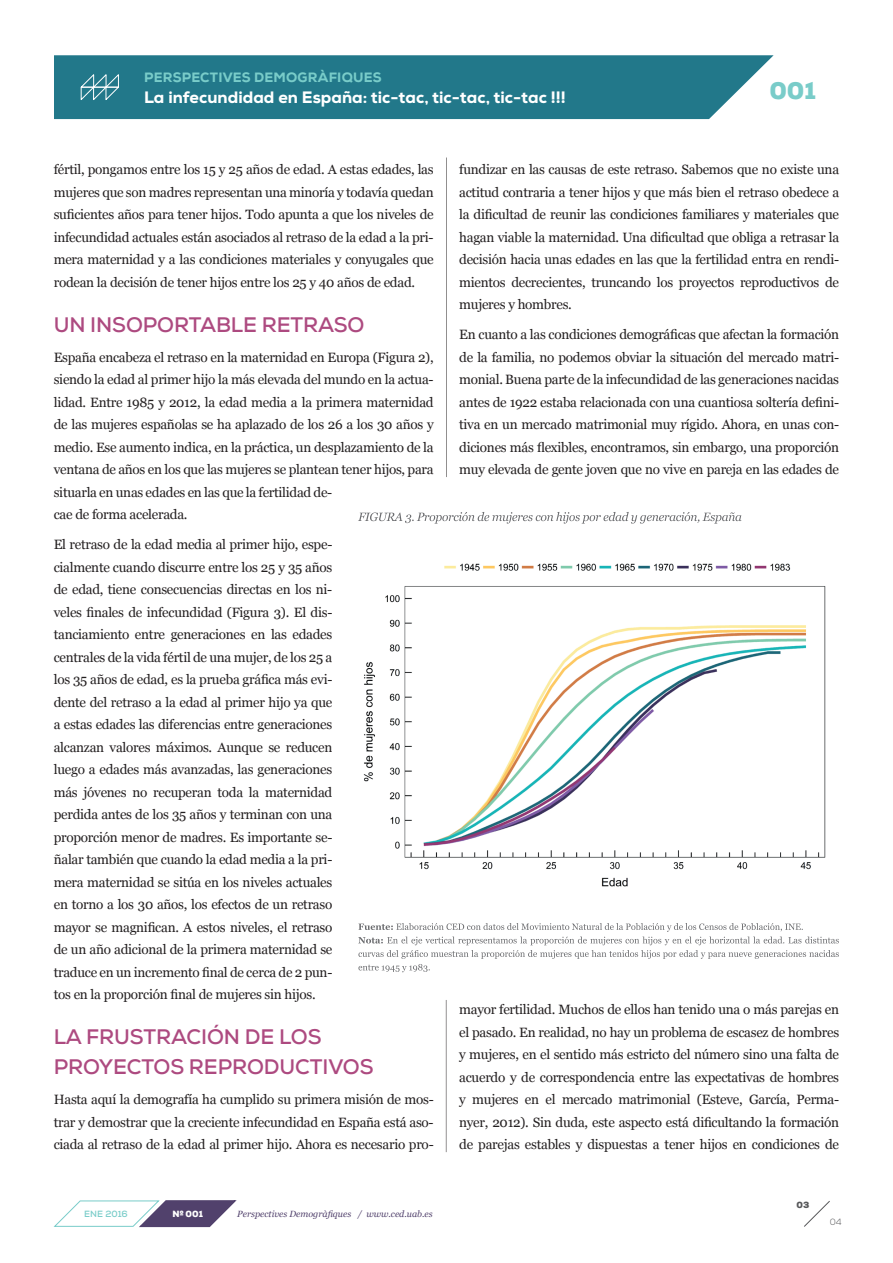
<style>
.page{position:relative;width:893px;height:1263px;background:#fff}
.page>*{position:absolute;margin:0;border:0;box-sizing:border-box;transform-origin:0 0}
.t1{font:900 24.15px "Nexa";color:#79ccc9}
.t2{font:700 21px/30px "Nexa";letter-spacing:-.005em;color:#ad4a80}
.t3{font:800 16.5px "Nexa";color:#fff}
.t4{font:13.5px/22.5px "Georgia";letter-spacing:-.02em;color:#231f20;text-align:justify}
.t5{font:800 13.5px "Nexa";letter-spacing:.015em;color:#79ccc9}
.t6{font:italic 9px "Georgia";color:#51416c}
.t7{font:700 9px "Nexa";color:#79ccc9}
.t8{font:900 9px "Nexa";color:#fff}
.t9{font:900 9px "Nexa";color:#57585a}
.t10{font:300 9px "Nexa";color:#57585a}
</style>
<div class="page">
<svg style="left:358px;top:923px;width:481px;height:49px"></svg>
<svg style="left:358px;top:512px;width:383px;height:12px"></svg>
<img style="left:363px;top:563px;width:463px;height:324px">
<div style="left:54px;top:55px;width:720px;height:64px;background:#22788a"></div>
<svg style="left:79px;top:73px;width:41px;height:28px"></svg>
<hr style="left:446px;top:1000px;width:1px;height:152px;background:#231f20">
<hr style="left:446px;top:158px;width:1px;height:319px;background:#231f20">
<svg style="left:53px;top:1200px;width:184px;height:28px"></svg>
<svg style="left:804px;top:1201px;width:26px;height:26px"></svg>
<p class="t5" style="left:144px;top:69px;width:239px">PERSPECTIVES DEMOGRÀFIQUES</p>
<p class="t3" style="left:144px;top:87px;width:423px">La infecundidad en España: tic-tac, tic-tac, tic-tac !!!</p>
<h1 class="t1" style="left:769px;top:75px;width:48px">001</h1>
<p class="t4" style="left:54px;top:158px;width:381px">fértil, pongamos entre los 15 y 25 años de edad. A estas edades, las mujeres que son madres representan una minoría y todavía quedan suficientes años para tener hijos. Todo apunta a que los niveles de infecundidad actuales están asociados al retraso de la edad a la pri&shy;mera maternidad y a las condiciones materiales y conyugales que rodean la decisión de tener hijos entre los 25 y 40 años de edad.</p>
<h2 class="t2" style="left:54px;top:309px;width:312px">UN INSOPORTABLE RETRASO</h2>
<p class="t4" style="left:54px;top:346px;width:381px;text-align:left">España encabeza el retraso en la maternidad en Europa (Figura 2), siendo la edad al primer hijo la más elevada del mundo en la actua&shy;lidad. Entre 1985 y 2012, la edad media a la primera maternidad de las mujeres españolas se ha aplazado de los 26 a los 30 años y medio. Ese aumento indica, en la práctica, un desplazamiento de la ventana de años en los que las mujeres se plantean tener hijos, para situarla en unas edades en las que la fertilidad de-<br>cae de forma acelerada.</p>
<p class="t4" style="left:54px;top:533px;width:280px">El retraso de la edad media al primer hijo, espe&shy;cialmente cuando discurre entre los 25 y 35 años de edad, tiene consecuencias directas en los ni&shy;veles finales de infecundidad (Figura 3). El dis&shy;tanciamiento entre generaciones en las edades centrales de la vida fértil de una mujer, de los 25 a los 35 años de edad, es la prueba gráfica más evi&shy;dente del retraso a la edad al primer hijo ya que a estas edades las diferencias entre generaciones alcanzan valores máximos. Aunque se reducen luego a edades más avanzadas, las generaciones más jóvenes no recuperan toda la maternidad perdida antes de los 35 años y terminan con una proporción menor de madres. Es importante se&shy;ñalar también que cuando la edad media a la pri&shy;mera maternidad se sitúa en los niveles actuales en torno a los 30 años, los efectos de un retraso mayor se magnifican. A estos niveles, el retraso de un año adicional de la primera maternidad se traduce en un incremento final de cerca de 2 pun&shy;tos en la proporción final de mujeres sin hijos.</p>
<h2 class="t2" style="left:54px;top:1022px;width:321px">LA FRUSTRACIÓN DE LOS<br>PROYECTOS REPRODUCTIVOS</h2>
<p class="t4" style="left:54px;top:1088px;width:381px">Hasta aquí la demografía ha cumplido su primera misión de mos&shy;trar y demostrar que la creciente infecundidad en España está aso&shy;ciada al retraso de la edad al primer hijo. Ahora es necesario pro-</p>
<p class="t7" style="left:84px;top:1208px;width:45px">ENE 2016</p>
<p class="t8" style="left:173px;top:1208px;width:32px">Nº 001</p>
<p class="t6" style="left:237px;top:1208px;width:197px">Perspectives Demogràfiques / www.ced.uab.es</p>
<p class="t4" style="left:459px;top:158px;width:381px">fundizar en las causas de este retraso. Sabemos que no existe una actitud contraria a tener hijos y que más bien el retraso obedece a la dificultad de reunir las condiciones familiares y materiales que hagan viable la maternidad. Una dificultad que obliga a retrasar la decisión hacia unas edades en las que la fertilidad entra en rendi&shy;mientos decrecientes, truncando los proyectos reproductivos de mujeres y hombres.</p>
<p class="t4" style="left:459px;top:323px;width:381px">En cuanto a las condiciones demográficas que afectan la formación de la familia, no podemos obviar la situación del mercado matri&shy;monial. Buena parte de la infecundidad de las generaciones nacidas antes de 1922 estaba relacionada con una cuantiosa soltería defini&shy;tiva en un mercado matrimonial muy rígido. Ahora, en unas con&shy;diciones más flexibles, encontramos, sin embargo, una proporción muy elevada de gente joven que no vive en pareja en las edades de</p>
<p class="t4" style="left:459px;top:998px;width:381px">mayor fertilidad. Muchos de ellos han tenido una o más parejas en el pasado. En realidad, no hay un problema de escasez de hombres y mujeres, en el sentido más estricto del número sino una falta de acuerdo y de correspondencia entre las expectativas de hombres y mujeres en el mercado matrimonial (Esteve, García, Perma&shy;nyer, 2012). Sin duda, este aspecto está dificultando la formación de parejas estables y dispuestas a tener hijos en condiciones de</p>
<p class="t9" style="left:797px;top:1198px;width:14px">03</p>
<p class="t10" style="left:830px;top:1216px;width:13px">04</p>
</div>
